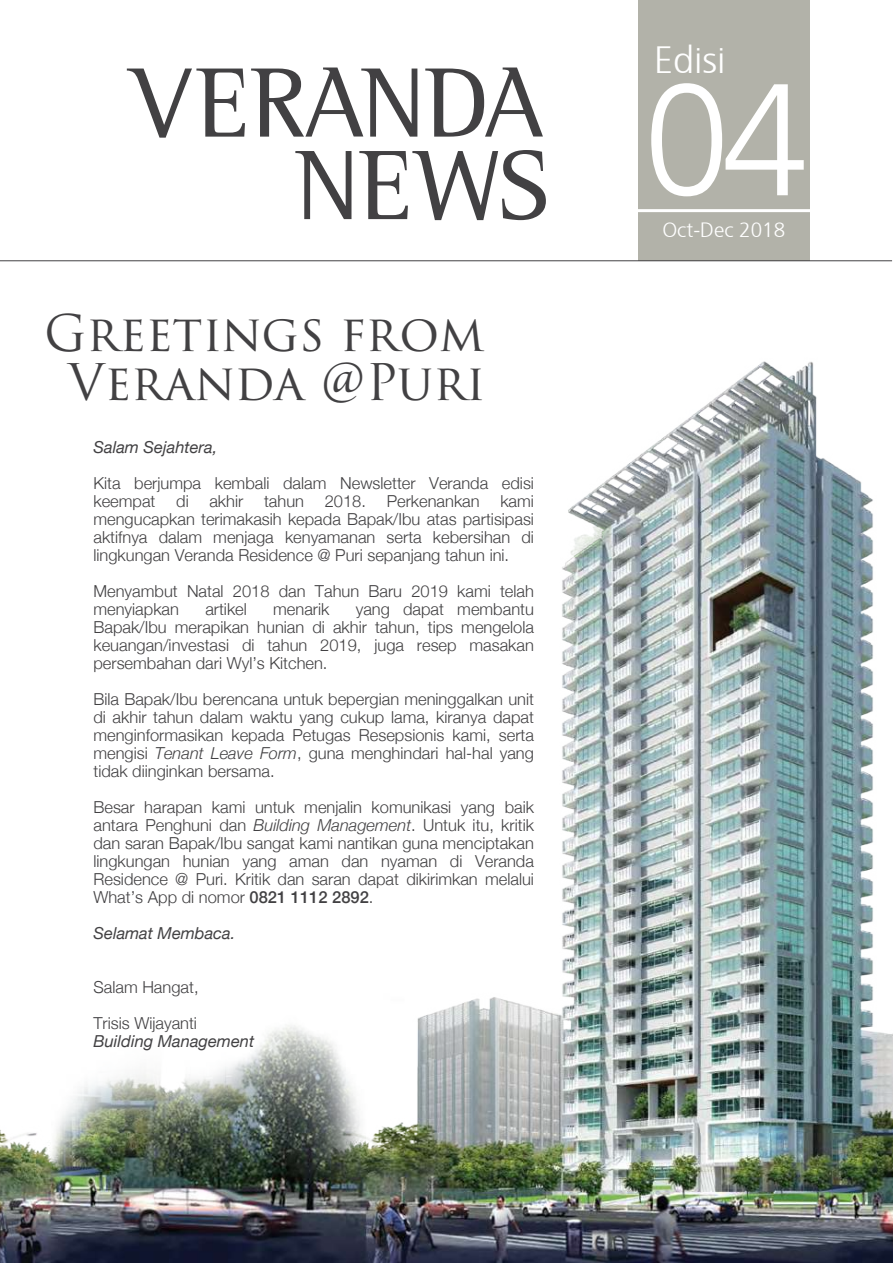
<style>
.page{position:relative;width:893px;height:1263px;background:#fff}
.page>*{position:absolute;margin:0;border:0;box-sizing:border-box;transform-origin:0 0}
.t1{font:300 158.85px "Frutiger";color:#fff}
.t2{font:102.15px/82.5px "Leftist Mono Serif";color:#424143;text-align:right}
.t3{font:49.2px/49.2px "Trajan Pro 3";color:#424143;text-align:center}
.t4{font:300 37.95px "Frutiger";color:#fff}
.t5{font:300 20.7px "Frutiger";color:#fff}
.t6{font:300 16.5px/18px "Helvetica Neue";color:#424143;text-align:justify}
.t7{font:italic 16.5px "Helvetica Neue";color:#424143}
.s1{font-style:italic}
.s2{font-weight:500}
</style>
<div class="page">
<img style="left:0;top:189px;width:892px;height:1073px">
<div style="left:638px;top:0;width:171px;height:260px;background:#b2b2a9"></div>
<hr style="left:636px;top:209px;width:175px;height:3px;background:#fff">
<hr style="left:0;top:260px;width:892px;height:1px;background:#424143">
<h2 class="t2" style="left:125px;top:65px;width:425px">VERANDA<br>NEWS</h2>
<h3 class="t3" style="left:44px;top:311px;width:443px">Greetings from<br>Veranda @Puri</h3>
<p class="t7" style="left:93px;top:437px;width:125px">Salam Sejahtera,</p>
<p class="t6" style="left:93px;top:474px;width:442px">Kita berjumpa kembali dalam Newsletter Veranda edisi keempat</p>
<p class="t6" style="left:93px;top:492px;width:442px;text-indent:407px">kami mengucapkan terimakasih kepada Bapak/Ibu atas partisipasi aktifnya dalam menjaga kenyamanan serta kebersihan di lingkungan Veranda Residence @ Puri sepanjang tahun ini.</p>
<p class="t6" style="left:93px;top:582px;width:442px">Menyambut Natal 2018 dan Tahun Baru 2019 kami telah menyiapkan</p>
<p class="t6" style="left:176px;top:492px;width:14px">di</p>
<p class="t6" style="left:209px;top:492px;width:35px">akhir</p>
<p class="t6" style="left:264px;top:492px;width:42px">tahun</p>
<p class="t6" style="left:325px;top:492px;width:43px">2018.</p>
<p class="t6" style="left:387px;top:492px;width:94px">Perkenankan</p>
<p class="t6" style="left:93px;top:600px;width:442px;text-indent:262px">yang dapat membantu Bapak/Ibu merapikan hunian di akhir tahun, tips mengelola keuangan/investasi di tahun 2019, juga resep masakan persembahan dari Wyl’s Kitchen.</p>
<p class="t6" style="left:93px;top:690px;width:442px">Bila Bapak/Ibu berencana untuk bepergian meninggalkan unit di akhir tahun dalam waktu yang cukup lama, kiranya dapat menginformasikan kepada Petugas Resepsionis kami, serta mengisi <span class="s1">Tenant Leave Form</span>, guna menghindari hal-hal yang tidak diinginkan bersama.</p>
<p class="t6" style="left:93px;top:798px;width:442px">Besar harapan kami untuk menjalin komunikasi yang baik antara Penghuni dan <span class="s1">Building Management</span>. Untuk itu, kritik dan saran Bapak/Ibu sangat kami nantikan guna menciptakan lingkungan hunian yang aman dan nyaman di Veranda Residence @ Puri. Kritik dan saran dapat dikirimkan melalui What’s App di nomor <span class="s2">0821 1112 2892</span>.</p>
<p class="t7" style="left:93px;top:923px;width:143px">Selamat Membaca.</p>
<p class="t6" style="left:205px;top:600px;width:43px">artikel</p>
<p class="t6" style="left:273px;top:600px;width:58px">menarik</p>
<p class="t6" style="left:93px;top:969px;width:107px;line-height:36px">Salam Hangat,<br>Trisis Wijayanti</p>
<p class="t7" style="left:93px;top:1031px;width:162px">Building Management</p>
<h3 class="t4" style="left:654px;top:33px;width:73px">Edisi</h3>
<h1 class="t1" style="left:644px;top:29px;width:166px">04</h1>
<p class="t5" style="left:662px;top:215px;width:124px">Oct-Dec 2018</p>
</div>
